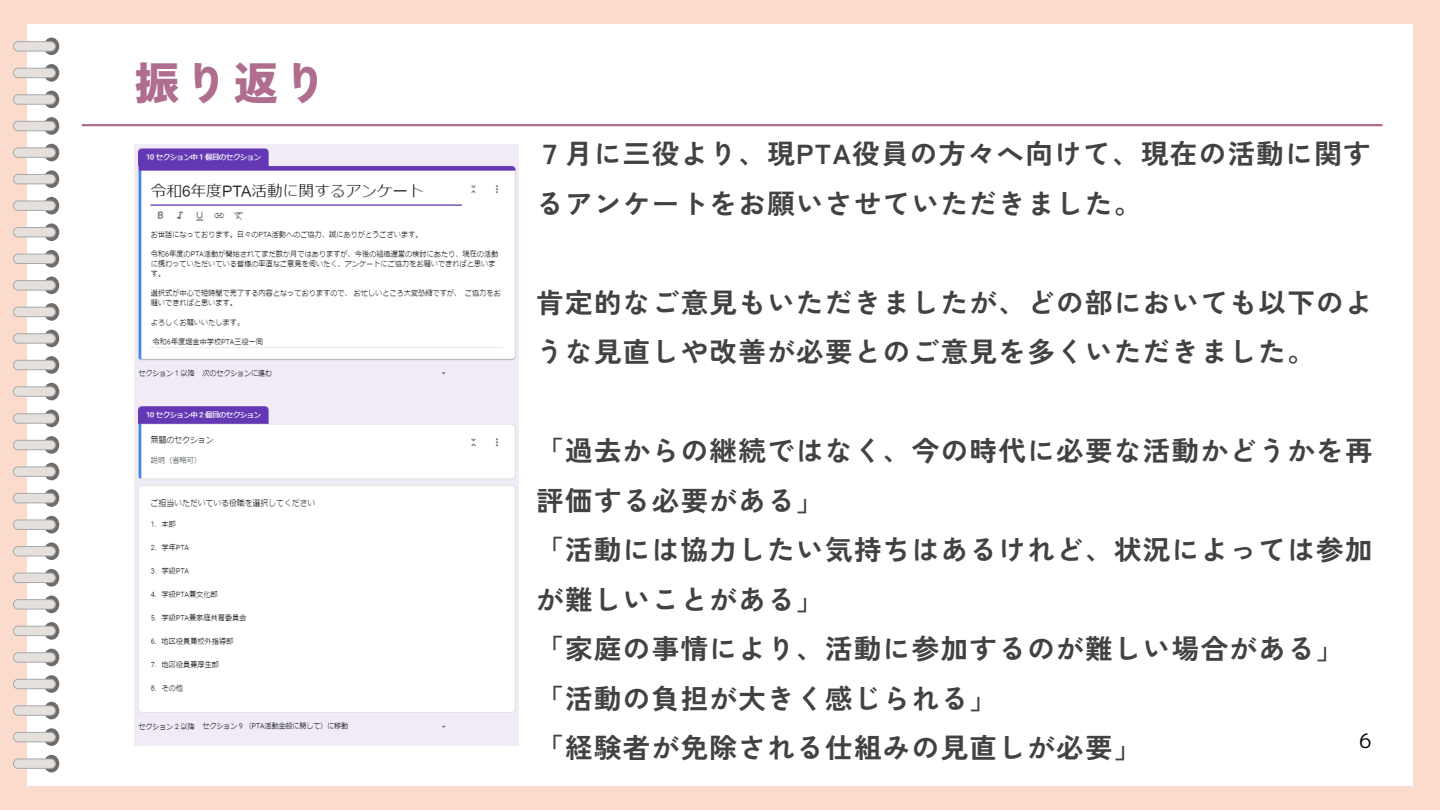
<style>
.page{position:relative;width:1440px;height:810px;background:#fbdbcc}
.page>*{position:absolute;margin:0;border:0;box-sizing:border-box;transform-origin:0 0}
.t1{font:900 45px "Zen Kaku Gothic New";color:#b06e8e}
.t2{font:700 27.5px/49.5px "Zen Kaku Gothic New";letter-spacing:.05em;color:#444241}
.t3{font:20px "rounded mplus 1 p regular";color:#000}
</style>
<div class="page">
<div style="left:27px;top:24px;width:1386px;height:762px;background:#fff"></div>
<svg style="left:13px;top:38px;width:46px;height:362px"></svg>
<svg style="left:13px;top:410px;width:46px;height:362px"></svg>
<hr style="left:82px;top:124px;width:1301px;height:2px;background:#b06e8e">
<img style="left:134px;top:145px;width:384px;height:600px">
<h2 class="t1" style="left:134px;top:48px;width:195px">振り返り</h2>
<h1 class="t2" style="left:536px;top:127px;width:836px">７月に三役より、現PTA役員の方々へ向けて、現在の活動に関するアンケートをお願いさせていただきました。</h1>
<p class="t2" style="left:536px;top:276px;width:838px">肯定的なご意見もいただきましたが、どの部においても以下のような見直しや改善が必要とのご意見を多くいただきました。</p>
<p class="t2" style="left:536px;top:424px;width:838px">「過去からの継続ではなく、今の時代に必要な活動かどうかを再評価する必要がある」<br>「活動には協力したい気持ちはあるけれど、状況によっては参加が難しいことがある」<br>「家庭の事情により、活動に参加するのが難しい場合がある」「活動の負担が大きく感じられる」<br>「経験者が免除される仕組みの見直しが必要」</p>
<p class="t3" style="left:1359px;top:726px;width:14px">6</p>
</div>
